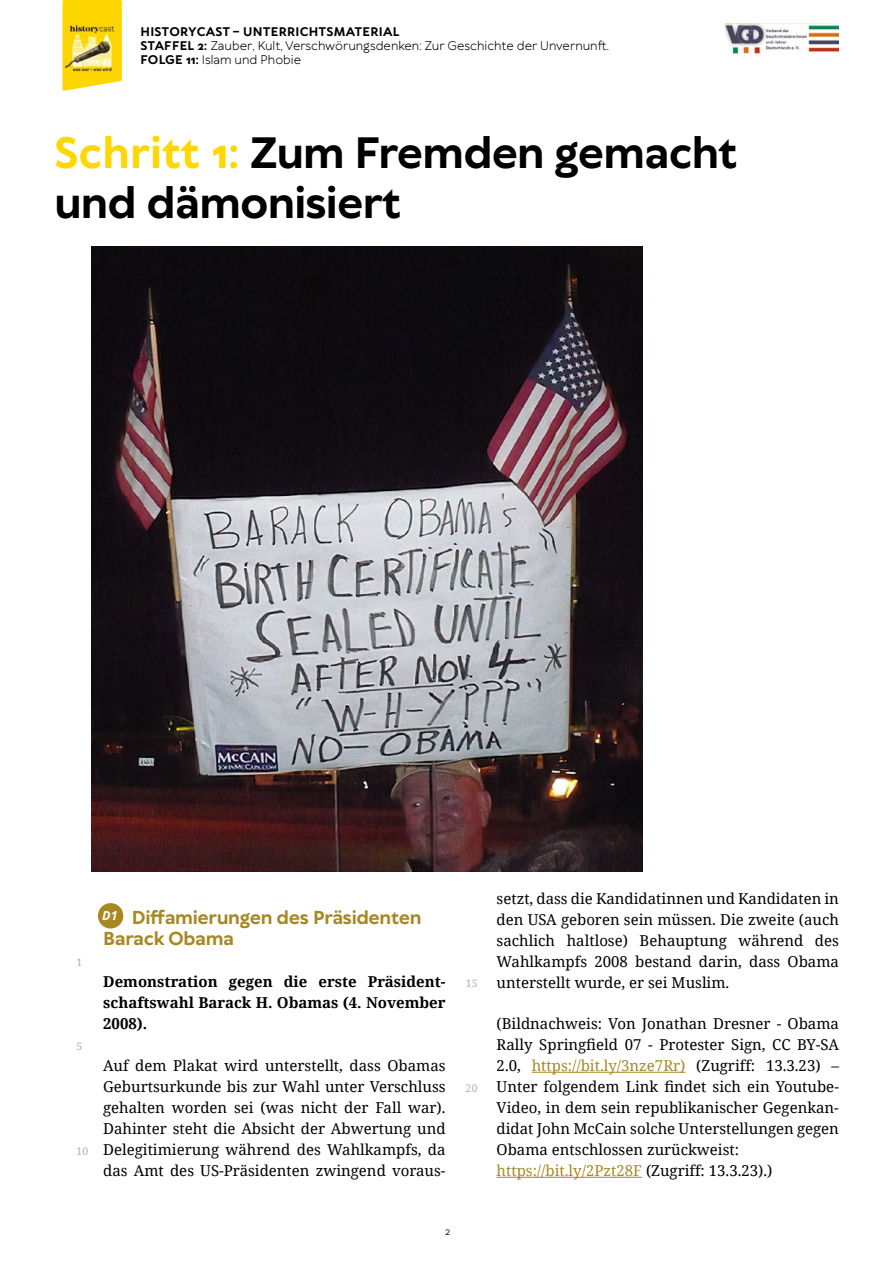
<style>
.page{position:relative;width:893px;height:1263px;background:#fff}
.page>*{position:absolute;margin:0;border:0;box-sizing:border-box;transform-origin:0 0}
.t1{font:700 42px/50.4px "TT Wellingtons";letter-spacing:-.02em;color:#000}
.t2{font:700 18px/21px "TT Wellingtons";letter-spacing:-.02em;color:#a78823}
.t3{font:15px/21px "Noto Serif";color:#000;text-align:justify}
.t4{font:700 15px/21px "Noto Serif";color:#000;text-align:justify}
.t5{font:italic 700 12.45px "Noto Sans";color:#fff}
.t6{font:12px/14.4px "TT Wellingtons";color:#000}
.t7{font:10.5px "Noto Serif";color:#b3b2b2}
.t8{font:10.5px "TT Wellingtons";color:#000}
.s1{font-weight:700}
.s2{color:#ffd700}
.s3{color:#a78823}
</style>
<div class="page">
<svg style="left:62px;top:0;width:60px;height:91px;background:#fedb21"></svg>
<img style="left:66px;top:22px;width:53px;height:52px">
<img style="left:725px;top:24px;width:114px;height:29px">
<hr style="left:532px;top:1072px;width:153px;height:1px;background:#a78823">
<hr style="left:497px;top:1177px;width:145px;height:1px;background:#a78823">
<div style="left:98px;top:903px;width:25px;height:25px;background:#a78823;border-radius:50%"></div>
<img style="left:91px;top:247px;width:551px;height:625px">
<p class="t6" style="left:141px;top:24px;width:470px"><span class="s1">HISTORYCAST – UNTERRICHTSMATERIAL<br>STAFFEL 2:</span> Zauber, Kult, Verschwörungsdenken: Zur Geschichte der Unvernunft.<br><span class="s1">FOLGE 11:</span> Islam und Phobie</p>
<h1 class="t1" style="left:54px;top:127px;width:685px"><span class="s2">Schritt 1:</span> Zum Fremden gemacht und dämonisiert</h1>
<p class="t7" style="left:77px;top:955px;width:7px">1</p>
<p class="t7" style="left:77px;top:1039px;width:7px">5</p>
<p class="t7" style="left:77px;top:1144px;width:13px">10</p>
<p class="t2" style="left:103px;top:907px;width:320px;text-indent:29px">Diffamierungen des Präsidenten<br>Barack Obama</p>
<p class="t4" style="left:103px;top:971px;width:344px">Demonstration gegen die erste Präsident&shy;schaftswahl Barack H. Obamas (4. November 2008).</p>
<p class="t3" style="left:103px;top:1055px;width:344px">Auf dem Plakat wird unterstellt, dass Obamas Geburtsurkunde bis zur Wahl unter Verschluss gehalten worden sei (was nicht der Fall war).<br>Dahinter steht die Absicht der Abwertung und Delegitimierung während des Wahlkampfs, da das Amt des US-Präsidenten zwingend voraus-</p>
<p class="t5" style="left:102px;top:907px;width:17px">D1</p>
<p class="t7" style="left:466px;top:976px;width:13px">15</p>
<p class="t7" style="left:466px;top:1081px;width:13px">20</p>
<p class="t3" style="left:497px;top:887px;width:344px">setzt, dass die Kandidatinnen und Kandidaten in den USA geboren sein müssen. Die zweite (auch sachlich haltlose) Behauptung während des Wahlkampfs 2008 bestand darin, dass Obama unterstellt wurde, er sei Muslim.</p>
<p class="t3" style="left:497px;top:1013px;width:344px;text-align:left">(Bildnachweis: Von Jonathan Dresner - Obama Rally Springfield 07 - Protester Sign, CC BY-SA 2.0, <span class="s3">https://bit.ly/3nze7Rr)</span> (Zugriff: 13.3.23) – Unter folgendem Link findet sich ein Youtube-Video, in dem sein republikanischer Gegenkan&shy;didat John McCain solche Unterstellungen gegen Obama entschlossen zurückweist: <span class="s3">https://bit.ly/2Pzt28F</span> (Zugriff: 13.3.23).)</p>
<p class="t8" style="left:445px;top:1224px;width:7px">2</p>
</div>
